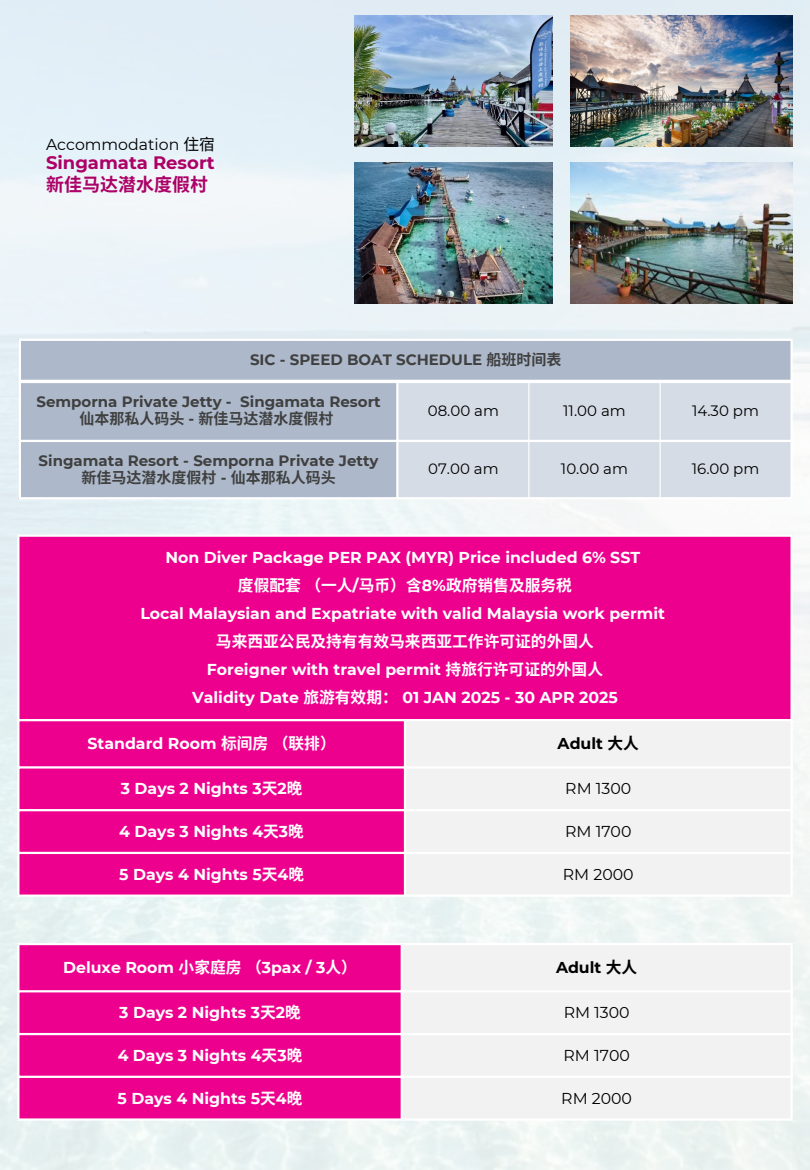
<style>
.page{position:relative;width:810px;height:1170px;background:#fff}
.page>*{position:absolute;margin:0;border:0;box-sizing:border-box;transform-origin:0 0}
.t1{font:700 18px/21.3px "Montserrat";color:#ac0066}
.t2{font:700 15.75px "Montserrat";color:#fff}
.t3{font:15.75px "Montserrat";color:#000}
.t4{font:700 15.75px "Noto Sans CJ Ksc";color:#fff}
.t5{font:700 15.75px "Montserrat";color:#000}
.t6{font:700 15px/16.8px "Montserrat";color:#404040;text-align:center}
.t7{font:15px "Montserrat";color:#000}
.t8{font:700 15px "Noto Sans CJ Ksc";color:#404040}
.s1{font-family:"Noto Sans CJ Ksc"}
.s2{font-family:"Montserrat"}
</style>
<div class="page">
<img style="left:0;top:0;width:810px;height:1170px">
<div style="left:21px;top:341px;width:769px;height:156px;background:#adb9ca"></div>
<div style="left:399px;top:383px;width:391px;height:114px;background:#d6dce5"></div>
<hr style="left:528px;top:383px;width:2px;height:114px;background:#fff">
<hr style="left:659px;top:383px;width:2px;height:114px;background:#fff">
<hr style="left:19px;top:341px;width:2px;height:156px;background:#fff">
<hr style="left:396px;top:383px;width:3px;height:114px;background:#fff">
<hr style="left:790px;top:341px;width:3px;height:156px;background:#fff">
<hr style="left:19px;top:339px;width:774px;height:2px;background:#fff">
<hr style="left:19px;top:440px;width:774px;height:2px;background:#fff">
<hr style="left:19px;top:497px;width:774px;height:2px;background:#fff">
<hr style="left:19px;top:380px;width:774px;height:3px;background:#fff">
<div style="left:19px;top:537px;width:771px;height:358px;background:#ee008e"></div>
<div style="left:406px;top:721px;width:384px;height:174px;background:#f2f2f2"></div>
<hr style="left:17px;top:537px;width:2px;height:358px;background:#fff">
<hr style="left:404px;top:721px;width:2px;height:174px;background:#fff">
<hr style="left:790px;top:537px;width:3px;height:358px;background:#fff">
<hr style="left:17px;top:535px;width:776px;height:2px;background:#fff">
<hr style="left:17px;top:719px;width:776px;height:2px;background:#fff">
<hr style="left:17px;top:766px;width:776px;height:3px;background:#fff">
<hr style="left:17px;top:809px;width:776px;height:2px;background:#fff">
<hr style="left:17px;top:852px;width:776px;height:2px;background:#fff">
<hr style="left:17px;top:895px;width:776px;height:2px;background:#fff">
<img style="left:354px;top:15px;width:198px;height:132px">
<img style="left:354px;top:162px;width:198px;height:142px">
<img style="left:570px;top:15px;width:223px;height:132px">
<img style="left:570px;top:162px;width:223px;height:142px">
<div style="left:19px;top:945px;width:382px;height:173px;background:#ee008e"></div>
<div style="left:403px;top:945px;width:387px;height:173px;background:#f2f2f2"></div>
<hr style="left:17px;top:945px;width:2px;height:173px;background:#fff">
<hr style="left:401px;top:945px;width:2px;height:173px;background:#fff">
<hr style="left:790px;top:945px;width:3px;height:173px;background:#fff">
<hr style="left:17px;top:943px;width:776px;height:2px;background:#fff">
<hr style="left:17px;top:990px;width:776px;height:2px;background:#fff">
<hr style="left:17px;top:1033px;width:776px;height:2px;background:#fff">
<hr style="left:17px;top:1076px;width:776px;height:2px;background:#fff">
<hr style="left:17px;top:1118px;width:776px;height:3px;background:#fff">
<p class="t3" style="left:46px;top:135px;width:170px">Accommodation <span class="s1">住宿</span></p>
<p class="t1" style="left:46px;top:152px;width:170px">Singamata Resort<span class="s1">新佳马达潜水度假村</span></p>
<h1 class="t6" style="left:250px;top:351px;width:313px">SIC - SPEED BOAT SCHEDULE <span class="s1">船班时间表</span></h1>
<p class="t6" style="left:37px;top:393px;width:346px">Semporna Private Jetty - Singamata Resort<span class="s1">仙本那私人码头</span> - <span class="s1">新佳马达潜水度假村</span></p>
<p class="t7" style="left:428px;top:401px;width:73px">08.00 am</p>
<p class="t7" style="left:563px;top:401px;width:64px">11.00 am</p>
<p class="t7" style="left:692px;top:401px;width:68px">14.30 pm</p>
<p class="t6" style="left:39px;top:452px;width:341px">Singamata Resort - Semporna Private Jetty</p>
<p class="t8" style="left:82px;top:465px;width:256px">新佳马达潜水度假村 <span class="s2">-</span> 仙本那私人码头</p>
<p class="t7" style="left:428px;top:459px;width:72px">07.00 am</p>
<p class="t7" style="left:561px;top:459px;width:69px">10.00 am</p>
<p class="t7" style="left:692px;top:459px;width:69px">16.00 pm</p>
<p class="t2" style="left:165px;top:547px;width:476px">Non Diver Package PER PAX (MYR) Price included 6% SST</p>
<p class="t4" style="left:238px;top:573px;width:336px">度假配套（一人<span class="s2">/</span>马币）含<span class="s2">8%</span>政府销售及服务税</p>
<p class="t2" style="left:140px;top:604px;width:526px">Local Malaysian and Expatriate with valid Malaysia work permit</p>
<p class="t4" style="left:216px;top:629px;width:379px">马来西亚公民及持有有效马来西亚工作许可证的外国人</p>
<p class="t2" style="left:207px;top:660px;width:397px">Foreigner with travel permit <span class="s1">持旅行许可证的外国人</span></p>
<p class="t2" style="left:192px;top:688px;width:427px">Validity Date <span class="s1">旅游有效期：</span> 01 JAN 2025 - 30 APR 2025</p>
<p class="t2" style="left:88px;top:734px;width:250px">Standard Room <span class="s1">标间房（联排）</span></p>
<p class="t5" style="left:558px;top:734px;width:82px">Adult <span class="s1">大人</span></p>
<p class="t2" style="left:121px;top:779px;width:183px">3 Days 2 Nights 3<span class="s1">天</span>2<span class="s1">晚</span></p>
<p class="t3" style="left:565px;top:779px;width:67px">RM 1300</p>
<p class="t2" style="left:119px;top:822px;width:186px">4 Days 3 Nights 4<span class="s1">天</span>3<span class="s1">晚</span></p>
<p class="t3" style="left:565px;top:822px;width:68px">RM 1700</p>
<p class="t2" style="left:119px;top:865px;width:186px">5 Days 4 Nights 5<span class="s1">天</span>4<span class="s1">晚</span></p>
<p class="t3" style="left:563px;top:865px;width:72px">RM 2000</p>
<p class="t2" style="left:63px;top:958px;width:295px">Deluxe Room <span class="s1">小家庭房（</span>3pax / 3<span class="s1">人）</span></p>
<p class="t5" style="left:556px;top:958px;width:82px">Adult <span class="s1">大人</span></p>
<p class="t2" style="left:119px;top:1003px;width:183px">3 Days 2 Nights 3<span class="s1">天</span>2<span class="s1">晚</span></p>
<p class="t3" style="left:564px;top:1003px;width:67px">RM 1300</p>
<p class="t2" style="left:118px;top:1046px;width:186px">4 Days 3 Nights 4<span class="s1">天</span>3<span class="s1">晚</span></p>
<p class="t3" style="left:564px;top:1046px;width:68px">RM 1700</p>
<p class="t2" style="left:118px;top:1089px;width:186px">5 Days 4 Nights 5<span class="s1">天</span>4<span class="s1">晚</span></p>
<p class="t3" style="left:561px;top:1089px;width:72px">RM 2000</p>
</div>
